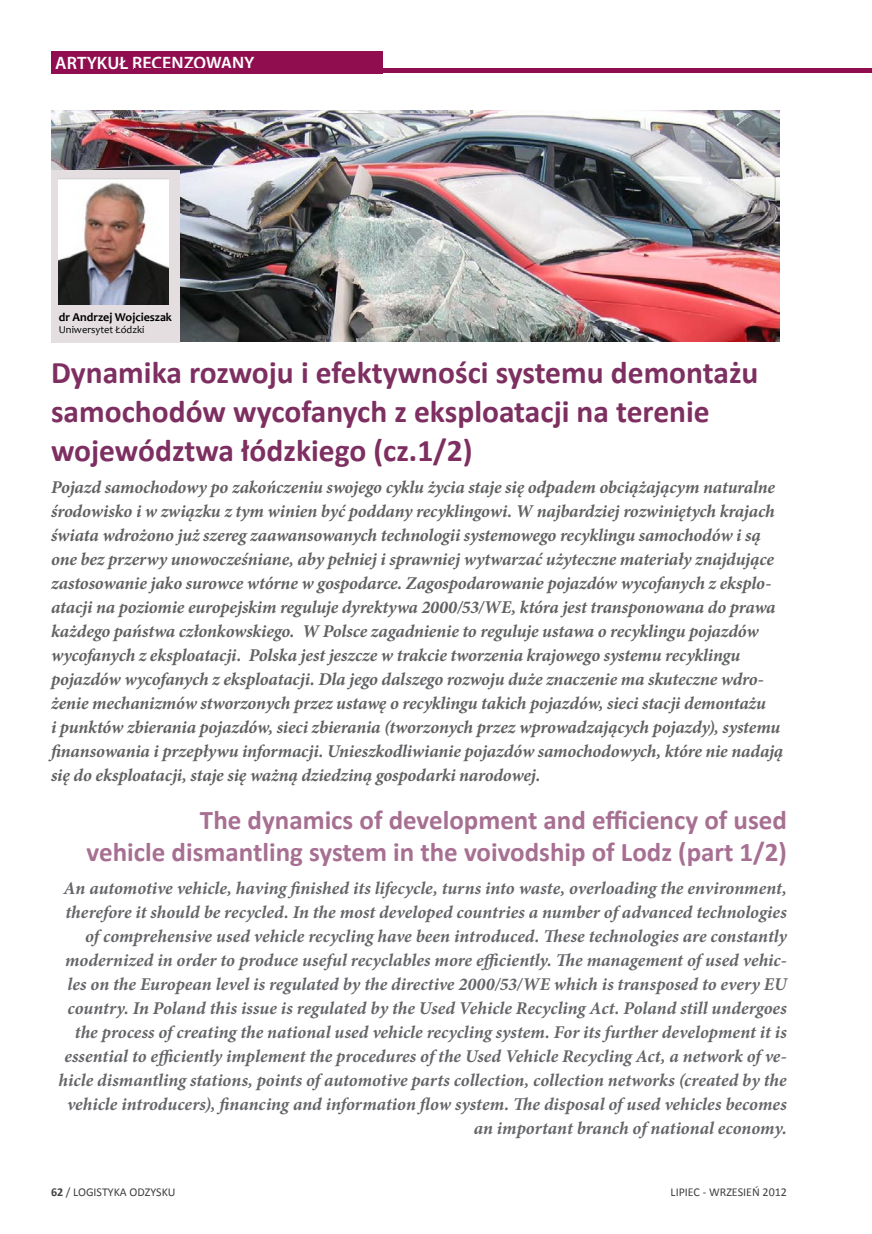
<style>
.page{position:relative;width:872px;height:1234px;background:#fff}
.page>*{position:absolute;margin:0;border:0;box-sizing:border-box;transform-origin:0 0}
.t1{font:700 31.5px/39px "Calibri";color:#7e2f61}
.t2{font:700 27px/32.4px "Calibri";color:#a77092;text-align:right}
.t3{font:italic 700 18px/24px "Minion Pro";letter-spacing:-.01em;color:#616264}
.t4{font:italic 700 18px/24px "Minion Pro";color:#656669;text-align:right}
.t5{font:600 18px "Myriad Pro";color:#fff}
.t6{font:12px "Calibri";color:#414042}
.t7{font:700 12px "Candara";color:#000}
.t8{font:10.5px "Candara";color:#000}
.s1{font-weight:700}
</style>
<div class="page">
<img style="left:51px;top:110px;width:729px;height:232px">
<div style="left:51px;top:51px;width:331px;height:22px;background:#900e50"></div>
<div style="left:135px;top:68px;width:737px;height:5px;background:#900e50"></div>
<div style="left:51px;top:170px;width:128px;height:173px;background:#e4dee0"></div>
<img style="left:59px;top:179px;width:109px;height:126px">
<p class="t5" style="left:55px;top:51px;width:201px">ARTYKUŁ RECENZOWANY</p>
<p class="t7" style="left:59px;top:309px;width:115px">dr Andrzej Wojcieszak</p>
<p class="t8" style="left:59px;top:323px;width:87px">Uniwersytet Łódzki</p>
<h1 class="t1" style="left:51px;top:353px;width:708px">Dynamika rozwoju i efektywności systemu demontażu samochodów wycofanych z eksploatacji na terenie województwa łódzkiego (cz.1/2)</h1>
<p class="t3" style="left:51px;top:475px;width:733px">Pojazd samochodowy po zakończeniu swojego cyklu życia staje się odpadem obciążającym naturalne środowisko i w związku z tym winien być poddany recyklingowi. W najbardziej rozwiniętych krajach świata wdrożono już szereg zaawansowanych technologii systemowego recyklingu samochodów i są one bez przerwy unowocześniane, aby pełniej i sprawniej wytwarzać użyteczne materiały znajdujące zastosowanie jako surowce wtórne w gospodarce. Zagospodarowanie pojazdów wycofanych z eksplo&shy;atacji na poziomie europejskim reguluje dyrektywa 2000/53/WE, która jest transponowana do prawa każdego państwa członkowskiego. W Polsce zagadnienie to reguluje ustawa o recyklingu pojazdów wycofanych z eksploatacji. Polska jest jeszcze w trakcie tworzenia krajowego systemu recyklingu pojazdów wycofanych z eksploatacji. Dla jego dalszego rozwoju duże znaczenie ma skuteczne wdro&shy;żenie mechanizmów stworzonych przez ustawę o recyklingu takich pojazdów, sieci stacji demontażu<br>i punktów zbierania pojazdów, sieci zbierania (tworzonych przez wprowadzających pojazdy), systemu finansowania i przepływu informacji. Unieszkodliwianie pojazdów samochodowych, które nie nadają się do eksploatacji, staje się ważną dziedziną gospodarki narodowej.</p>
<h2 class="t2" style="left:87px;top:803px;width:702px">The dynamics of development and efficiency of used<br>vehicle dismantling system in the voivodship of Lodz (part 1/2)</h2>
<p class="t4" style="left:59px;top:875px;width:729px">An automotive vehicle, having finished its lifecycle, turns into waste, overloading the environment, therefore it should be recycled. In the most developed countries a number of advanced technologies of comprehensive used vehicle recycling have been introduced. These technologies are constantly modernized in order to produce useful recyclables more efficiently. The management of used vehic&shy;les on the European level is regulated by the directive 2000/53/WE which is transposed to every EU country. In Poland this issue is regulated by the Used Vehicle Recycling Act. Poland still undergoes the process of creating the national used vehicle recycling system. For its further development it is essential to efficiently implement the procedures of the Used Vehicle Recycling Act, a network of ve&shy;hicle dismantling stations, points of automotive parts collection, collection networks (created by the vehicle introducers), financing and information flow system. The disposal of used vehicles becomes an important branch of national economy.</p>
<p class="t6" style="left:51px;top:1184px;width:126px"><span class="s1">62</span> / LOGISTYKA ODZYSKU</p>
<p class="t6" style="left:670px;top:1184px;width:118px">LIPIEC - WRZESIEŃ 2012</p>
</div>
